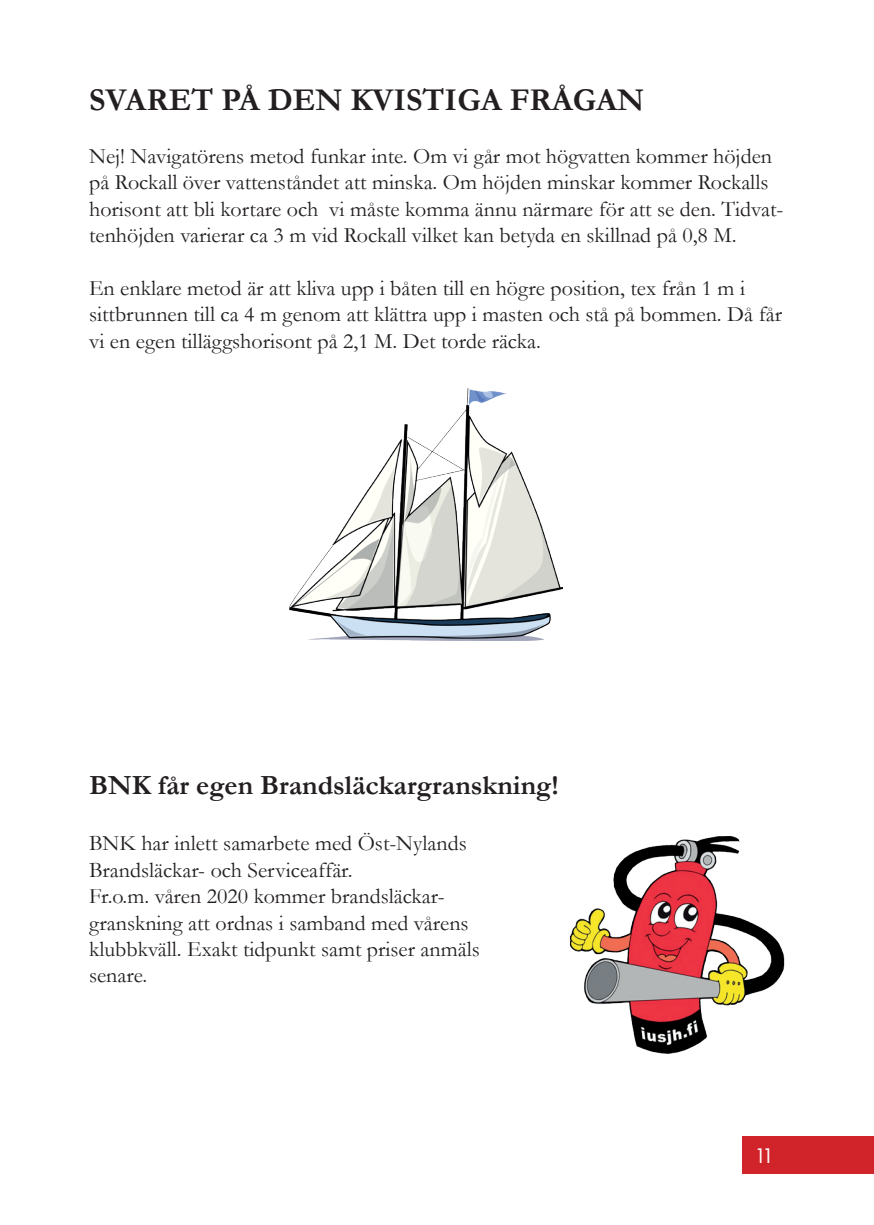
<style>
.page{position:relative;width:874px;height:1225px;background:#fff}
.page>*{position:absolute;margin:0;border:0;box-sizing:border-box;transform-origin:0 0}
.t1{font:700 32px "Garamond";color:#231f20}
.t2{font:700 28px "Garamond";color:#231f20}
.t3{font:22px/26.4px "Garamond";color:#231f20}
.t4{font:22px "Futura PT";color:#fff}
</style>
<div class="page">
<div style="left:741px;top:1136px;width:132px;height:37px;background:#d1232a"></div>
<img style="left:289px;top:389px;width:273px;height:251px">
<img style="left:570px;top:836px;width:214px;height:217px">
<h1 class="t1" style="left:89px;top:78px;width:556px">SVARET PÅ DEN KVISTIGA FRÅGAN</h1>
<p class="t3" style="left:89px;top:142px;width:695px">Nej! Navigatörens metod funkar inte. Om vi går mot högvatten kommer höjden på Rockall över vattenståndet att minska. Om höjden minskar kommer Rockalls horisont att bli kortare och vi måste komma ännu närmare för att se den. Tidvat&shy;tenhöjden varierar ca 3 m vid Rockall vilket kan betyda en skillnad på 0,8 M.</p>
<p class="t3" style="left:89px;top:274px;width:694px">En enklare metod är att kliva upp i båten till en högre position, tex från 1 m i sittbrunnen till ca 4 m genom att klättra upp i masten och stå på bommen. Då får vi en egen tilläggshorisont på 2,1 M. Det torde räcka.</p>
<p class="t2" style="left:89px;top:766px;width:471px">BNK får egen Brandsläckargranskning!</p>
<p class="t3" style="left:89px;top:829px;width:392px">BNK har inlett samarbete med Öst-Nylands Brandsläckar- och Serviceaffär.<br>Fr.o.m. våren 2020 kommer brandsläckar&shy;granskning att ordnas i samband med vårens klubbkväll. Exakt tidpunkt samt priser anmäls senare.</p>
<p class="t4" style="left:754px;top:1142px;width:22px">11</p>
</div>
